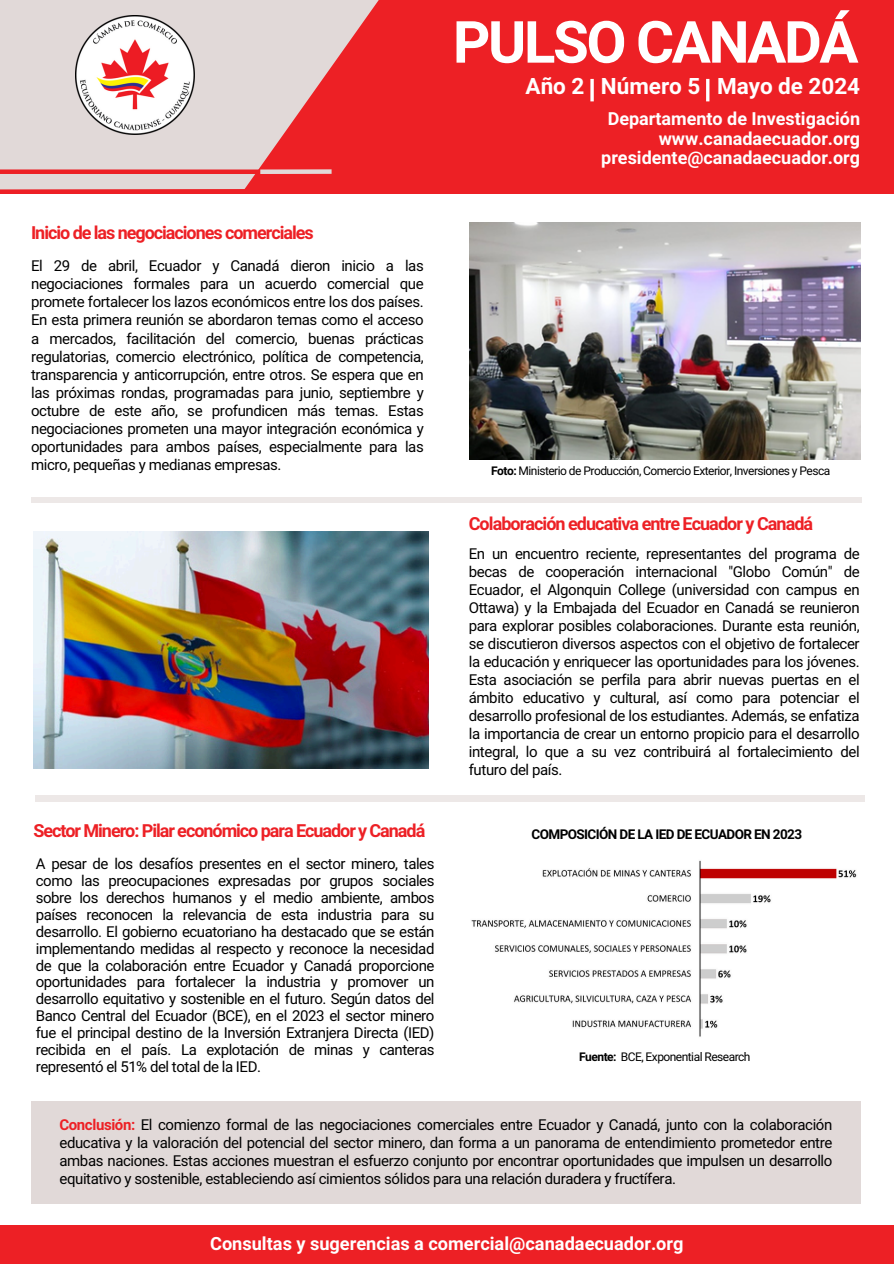
<style>
.page{position:relative;width:894px;height:1264px;background:#fff}
.page>*{position:absolute;margin:0;border:0;box-sizing:border-box;transform-origin:0 0}
.t1{font:700 58.2px "Araboto";letter-spacing:-.04em;color:#fff}
.t2{font:700 22.5px "Araboto";color:#fff}
.t3{font:700 18.15px "Araboto";color:#fff}
.t4{font:700 18px "Araboto";letter-spacing:-.055em;color:#ed2025}
.t5{font:700 18px/19.2px "Araboto";color:#fff;text-align:right}
.t6{font:15px/18px "Araboto";letter-spacing:-.025em;color:#000;text-align:justify}
.t7{font:700 13.5px "Araboto";letter-spacing:-.045em;color:#000}
.t8{font:12px "Araboto";letter-spacing:-.045em;color:#000}
.s1{font-weight:700}
.s2{font-weight:700;color:#ed2025}
</style>
<div class="page">
<div style="left:0;top:1224px;width:893px;height:39px;background:#ed2025"></div>
<div style="left:0;top:0;width:388px;height:268px;background:#e1d9d8"></div>
<img style="left:75px;top:16px;width:102px;height:119px">
<svg style="left:177px;top:0;width:716px;height:194px;fill:#ed2025"></svg>
<div style="left:0;top:169px;width:315px;height:5px;background:#ed2025"></div>
<div style="left:0;top:189px;width:247px;height:10px;background:#ed2025"></div>
<div style="left:0;top:194px;width:893px;height:89px;background:#fff"></div>
<div style="left:260px;top:169px;width:71px;height:5px;background:#e1d9d8"></div>
<div style="left:31px;top:1100px;width:829px;height:103px;background:#e1d9d8"></div>
<div style="left:31px;top:497px;width:829px;height:5px;background:#ede8e7"></div>
<div style="left:36px;top:795px;width:828px;height:6px;background:#ede8e7"></div>
<hr style="left:590px;top:79px;width:3px;height:22px;background:#fff">
<svg style="left:705px;top:79px;width:4px;height:22px"></svg>
<img style="left:469px;top:222px;width:391px;height:237px">
<img style="left:33px;top:531px;width:395px;height:238px">
<img style="left:471px;top:860px;width:386px;height:177px">
<h2 class="t1" style="left:452px;top:8px;width:407px">PULSO CANADÁ</h2>
<h1 class="t2" style="left:525px;top:73px;width:336px">Año 2 Número 5 Mayo de 2024</h1>
<h3 class="t4" style="left:31px;top:222px;width:284px">Inicio de las negociaciones comerciales</h3>
<p class="t6" style="left:31px;top:258px;width:394px">El 29 de abril, Ecuador y Canadá dieron inicio a las negociaciones formales para un acuerdo comercial que promete fortalecer los lazos económicos entre los dos países.<br>En esta primera reunión se abordaron temas como el acceso a mercados, facilitación del comercio, buenas prácticas regulatorias, comercio electrónico, política de competencia, transparencia y anticorrupción, entre otros. Se espera que en las próximas rondas, programadas para junio, septiembre y octubre de este año, se profundicen más temas. Estas negociaciones prometen una mayor integración económica y oportunidades para ambos países, especialmente para las micro, pequeñas y medianas empresas.</p>
<h4 class="t4" style="left:33px;top:820px;width:393px">Sector Minero: Pilar económico para Ecuador y Canadá</h4>
<h3 class="t6" style="left:36px;top:856px;width:400px;line-height:17px">A pesar de los desafíos presentes en el sector minero, tales como las preocupaciones expresadas por grupos sociales sobre los derechos humanos y el medio ambiente, ambos países reconocen la relevancia de esta industria para su desarrollo. El gobierno ecuatoriano ha destacado que se están implementando medidas al respecto y reconoce la necesidad de que la colaboración entre Ecuador y Canadá proporcione oportunidades para fortalecer la industria y promover un desarrollo equitativo y sostenible en el futuro. Según datos del Banco Central del Ecuador (BCE), en el 2023 el sector minero fue el principal destino de la Inversión Extranjera Directa (IED) recibida en el país. La explotación de minas y canteras representó el 51% del total de la IED.</h3>
<h4 class="t5" style="left:601px;top:110px;width:260px">Departamento de Investigación www.canadaecuador.org presidente@canadaecuador.org</h4>
<p class="t8" style="left:491px;top:463px;width:340px"><span class="s1">Foto:</span> Ministerio de Producción, Comercio Exterior, Inversiones y Pesca</p>
<p class="t4" style="left:468px;top:513px;width:346px">Colaboración educativa entre Ecuador y Canadá</p>
<p class="t6" style="left:468px;top:545px;width:392px">En un encuentro reciente, representantes del programa de becas de cooperación internacional "Globo Común" de Ecuador, el Algonquin College (universidad con campus en Ottawa) y la Embajada del Ecuador en Canadá se reunieron para explorar posibles colaboraciones. Durante esta reunión, se discutieron diversos aspectos con el objetivo de fortalecer la educación y enriquecer las oportunidades para los jóvenes.<br>Esta asociación se perfila para abrir nuevas puertas en el ámbito educativo y cultural, así como para potenciar el desarrollo profesional de los estudiantes. Además, se enfatiza la importancia de crear un entorno propicio para el desarrollo integral, lo que a su vez contribuirá al fortalecimiento del futuro del país.</p>
<p class="t7" style="left:531px;top:826px;width:272px">COMPOSICIÓN DE LA IED DE ECUADOR EN 2023</p>
<h4 class="t8" style="left:579px;top:1049px;width:173px"><span class="s1">Fuente:</span> BCE, Exponential Research</h4>
<h3 class="t6" style="left:59px;top:1116px;width:774px"><span class="s2">Conclusión:</span> El comienzo formal de las negociaciones comerciales entre Ecuador y Canadá, junto con la colaboración educativa y la valoración del potencial del sector minero, dan forma a un panorama de entendimiento prometedor entre ambas naciones. Estas acciones muestran el esfuerzo conjunto por encontrar oportunidades que impulsen un desarrollo equitativo y sostenible, estableciendo así cimientos sólidos para una relación duradera y fructífera.</h3>
<h5 class="t3" style="left:210px;top:1233px;width:475px">Consultas y sugerencias a comercial@canadaecuador.org</h5>
</div>
